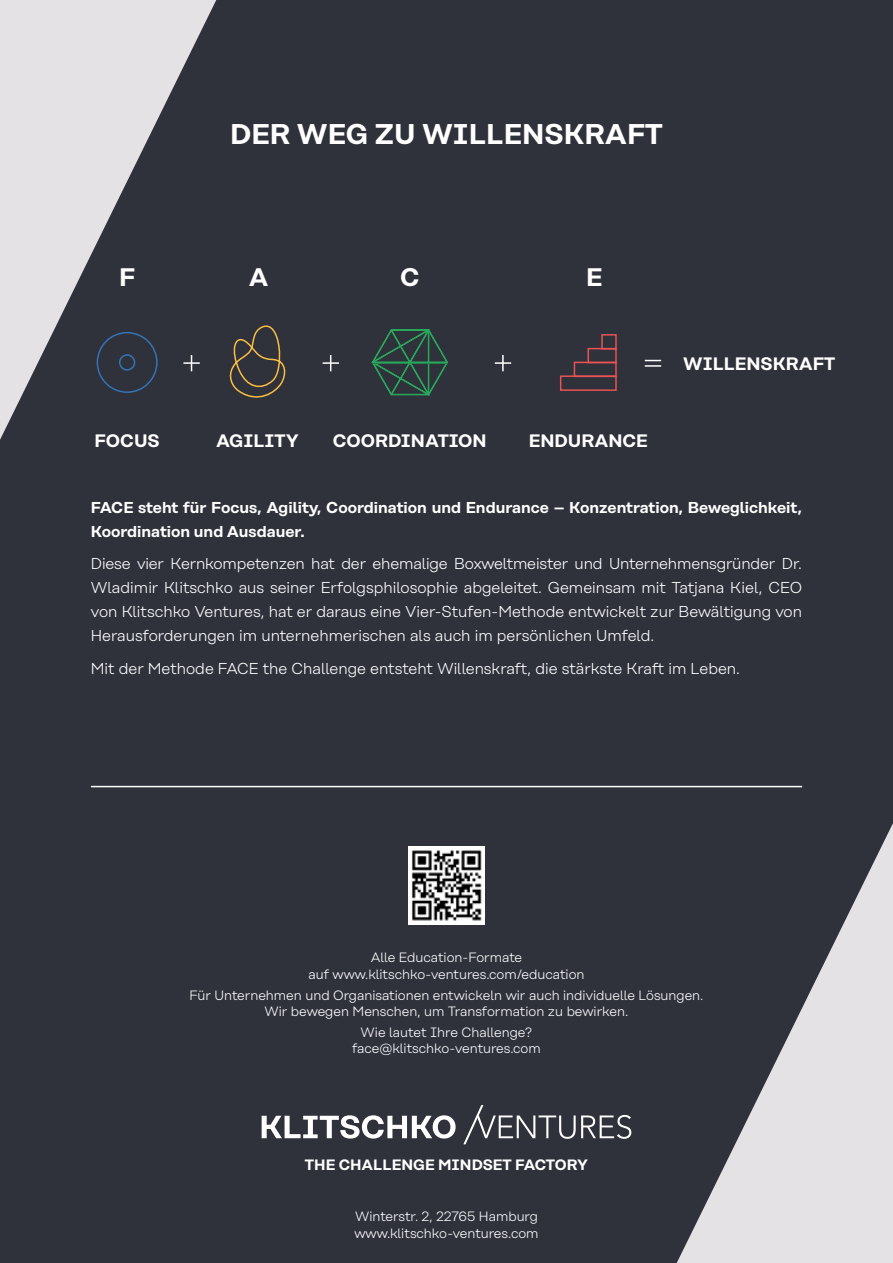
<style>
.page{position:relative;width:893px;height:1263px;background:#2f313b}
.page>*{position:absolute;margin:0;border:0;box-sizing:border-box;transform-origin:0 0}
.t1{font:600 28.5px "Rational";color:#fff}
.t2{font:600 25.35px "Rational";color:#fff}
.t3{font:600 18px "Rational";color:#fff}
.t4{font:300 15.75px/24px "Rational";color:#fff;text-align:justify}
.t5{font:600 15.75px/24px "Rational";color:#fff}
.t6{font:600 15px "Rational";color:#fff}
.t7{font:300 13.5px/16.5px "Rational";color:#fff;text-align:center}
</style>
<div class="page">
<svg style="left:0;top:0;width:216px;height:440px;fill:#e4e2e5"></svg>
<svg style="left:677px;top:823px;width:216px;height:440px"></svg>
<svg style="left:645px;top:360px;width:16px;height:7px"></svg>
<svg style="left:183px;top:355px;width:17px;height:16px"></svg>
<div style="left:601px;top:334px;width:16px;height:15px;border:2px solid #e95353"></div>
<div style="left:587px;top:348px;width:30px;height:15px;border:2px solid #e95353"></div>
<div style="left:574px;top:362px;width:43px;height:15px;border:2px solid #e95353"></div>
<div style="left:560px;top:375px;width:57px;height:16px;border:2px solid #e95353"></div>
<svg style="left:323px;top:355px;width:16px;height:16px"></svg>
<svg style="left:495px;top:355px;width:16px;height:16px"></svg>
<svg style="left:96px;top:331px;width:62px;height:63px"></svg>
<svg style="left:371px;top:329px;width:77px;height:67px"></svg>
<svg style="left:229px;top:325px;width:57px;height:73px"></svg>
<img style="left:409px;top:846px;width:75px;height:78px">
<svg style="left:262px;top:1115px;width:194px;height:23px"></svg>
<svg style="left:463px;top:1105px;width:168px;height:39px"></svg>
<hr style="left:91px;top:786px;width:711px;height:1px;background:#fff">
<h1 class="t1" style="left:230px;top:117px;width:434px">DER WEG ZU WILLENSKRAFT</h1>
<h2 class="t2" style="left:119px;top:262px;width:18px">F</h2>
<h2 class="t2" style="left:249px;top:262px;width:21px">A</h2>
<h2 class="t2" style="left:400px;top:262px;width:21px">C</h2>
<h2 class="t2" style="left:586px;top:262px;width:18px">E</h2>
<p class="t3" style="left:95px;top:430px;width:67px">FOCUS</p>
<p class="t3" style="left:216px;top:430px;width:84px">AGILITY</p>
<p class="t3" style="left:333px;top:430px;width:155px">COORDINATION</p>
<p class="t3" style="left:529px;top:430px;width:121px">ENDURANCE</p>
<p class="t3" style="left:683px;top:353px;width:153px">WILLENSKRAFT</p>
<p class="t5" style="left:91px;top:495px;width:713px">FACE steht für Focus, Agility, Coordination und Endurance – Konzentration, Beweglichkeit,<br>Koordination und Ausdauer.</p>
<p class="t4" style="left:91px;top:552px;width:713px">Diese vier Kernkompetenzen hat der ehemalige Boxweltmeister und Unternehmensgründer Dr.<br>Wladimir Klitschko aus seiner Erfolgsphilosophie abgeleitet. Gemeinsam mit Tatjana Kiel, CEO von Klitschko Ventures, hat er daraus eine Vier-Stufen-Methode entwickelt zur Bewältigung von Herausforderungen im unternehmerischen als auch im persönlichen Umfeld.</p>
<p class="t4" style="left:91px;top:656px;width:651px">Mit der Methode FACE the Challenge entsteht Willenskraft, die stärkste Kraft im Leben.</p>
<p class="t7" style="left:308px;top:949px;width:278px">Alle Education-Formate<br>auf www.klitschko-ventures.com/education</p>
<p class="t7" style="left:189px;top:986px;width:516px">Für Unternehmen und Organisationen entwickeln wir auch individuelle Lösungen.<br>Wir bewegen Menschen, um Transformation zu bewirken.</p>
<p class="t7" style="left:352px;top:1024px;width:190px">Wie lautet Ihre Challenge? face@klitschko-ventures.com</p>
<p class="t6" style="left:305px;top:1156px;width:284px">THE CHALLENGE MINDSET FACTORY</p>
<p class="t7" style="left:354px;top:1208px;width:186px;text-align:left">Winterstr. 2, 22765 Hamburg www.klitschko-ventures.com</p>
</div>
